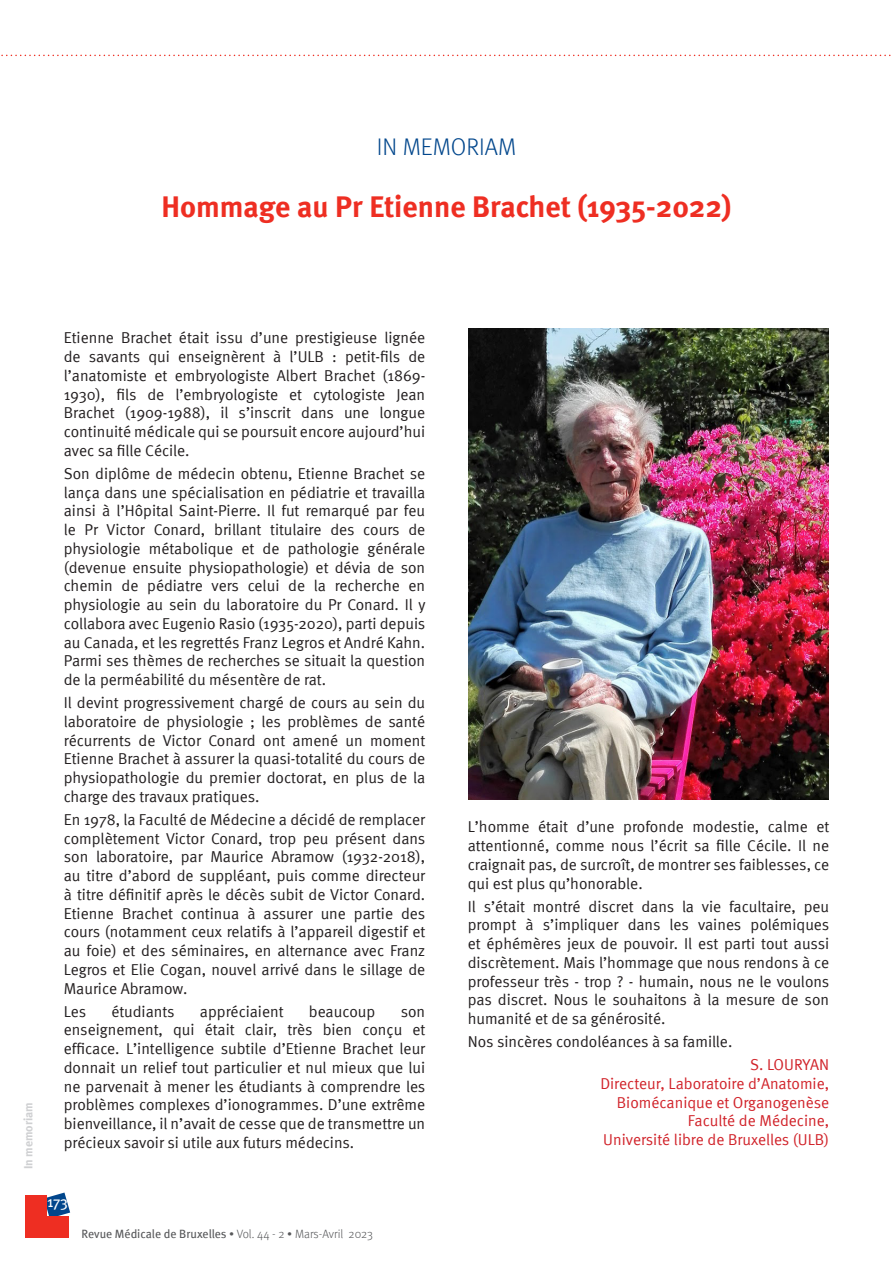
<style>
.page{position:relative;width:893px;height:1263px;background:#fff}
.page>*{position:absolute;margin:0;border:0;box-sizing:border-box;transform-origin:0 0}
.Titre_Article{font:700 30px "Meta";color:#ee2e22}
.t1{font:300 24px "Meta";color:#01468c}
.Texte_Echo{font:15.75px/18.8px "Meta Normal";color:#231f20;text-align:justify}
.Texte_Echo-2{font:15.75px/18.8px "Meta Normal";color:#d1232a;text-align:right}
.t2{font:15px "Meta";color:#fff}
.t3{font:12px "Meta";color:#57585a}
.t4{font:700 12px "Meta";color:#cfd0d2}
.s1{font-weight:300}
</style>
<div class="page">
<svg style="left:1px;top:55px;width:890px;height:1px"></svg>
<svg style="left:46px;top:1192px;width:24px;height:24px"></svg>
<div style="left:25px;top:1195px;width:21px;height:42px;background:#ee2e22"></div>
<div style="left:25px;top:1216px;width:44px;height:21px;background:#ee2e22"></div>
<img style="left:468px;top:329px;width:360px;height:470px">
<p class="t1" style="left:377px;top:133px;width:141px">IN MEMORIAM</p>
<p class="Titre_Article" style="left:162px;top:188px;width:571px">Hommage au Pr Etienne Brachet (1935-2022)</p>
<p class="t4" style="left:21px;top:1169px;width:69px;rotate:-90deg">In memoriam</p>
<p class="Texte_Echo" style="left:64px;top:328px;width:363px">Etienne Brachet était issu d’une prestigieuse lignée de savants qui enseignèrent à l’ULB : petit-fils de l’anatomiste et embryologiste Albert Brachet (1869- 1930), fils de l’embryologiste et cytologiste Jean Brachet (1909-1988), il s’inscrit dans une longue continuité médicale qui se poursuit encore aujourd’hui avec sa fille Cécile.</p>
<p class="Texte_Echo" style="left:64px;top:464px;width:363px">Son diplôme de médecin obtenu, Etienne Brachet se lança dans une spécialisation en pédiatrie et travailla ainsi à l’Hôpital Saint-Pierre. Il fut remarqué par feu le Pr Victor Conard, brillant titulaire des cours de physiologie métabolique et de pathologie générale (devenue ensuite physiopathologie) et dévia de son chemin de pédiatre vers celui de la recherche en physiologie au sein du laboratoire du Pr Conard. Il y collabora avec Eugenio Rasio (1935-2020), parti depuis au Canada, et les regrettés Franz Legros et André Kahn.<br>Parmi ses thèmes de recherches se situait la question de la perméabilité du mésentère de rat.</p>
<p class="Texte_Echo" style="left:64px;top:693px;width:363px">Il devint progressivement chargé de cours au sein du laboratoire de physiologie ; les problèmes de santé récurrents de Victor Conard ont amené un moment Etienne Brachet à assurer la quasi-totalité du cours de physiopathologie du premier doctorat, en plus de la charge des travaux pratiques.</p>
<p class="Texte_Echo" style="left:64px;top:810px;width:363px">En 1978, la Faculté de Médecine a décidé de remplacer complètement Victor Conard, trop peu présent dans son laboratoire, par Maurice Abramow (1932-2018), au titre d’abord de suppléant, puis comme directeur à titre définitif après le décès subit de Victor Conard.<br>Etienne Brachet continua à assurer une partie des cours (notamment ceux relatifs à l’appareil digestif et au foie) et des séminaires, en alternance avec Franz Legros et Elie Cogan, nouvel arrivé dans le sillage de Maurice Abramow.</p>
<p class="Texte_Echo" style="left:64px;top:1002px;width:24px">Les</p>
<p class="Texte_Echo" style="left:111px;top:1002px;width:65px">étudiants</p>
<p class="Texte_Echo" style="left:200px;top:1002px;width:85px">appréciaient</p>
<p class="Texte_Echo" style="left:309px;top:1002px;width:68px">beaucoup</p>
<p class="Texte_Echo" style="left:64px;top:1002px;width:363px;text-indent:337px">son enseignement, qui était clair, très bien conçu et efficace. L’intelligence subtile d’Etienne Brachet leur donnait un relief tout particulier et nul mieux que lui ne parvenait à mener les étudiants à comprendre les problèmes complexes d’ionogrammes. D’une extrême bienveillance, il n’avait de cesse que de transmettre un précieux savoir si utile aux futurs médecins.</p>
<p class="t2" style="left:47px;top:1193px;width:22px">173</p>
<p class="t3" style="left:82px;top:1226px;width:293px">Revue Médicale de Bruxelles <span class="s1">• Vol. 44 - 2 • Mars-Avril 2023</span></p>
<p class="Texte_Echo" style="left:468px;top:817px;width:363px">L’homme était d’une profonde modestie, calme et attentionné, comme nous l’écrit sa fille Cécile. Il ne craignait pas, de surcroît, de montrer ses faiblesses, ce qui est plus qu’honorable.</p>
<p class="Texte_Echo" style="left:468px;top:897px;width:363px">Il s’était montré discret dans la vie facultaire, peu prompt à s’impliquer dans les vaines polémiques et éphémères jeux de pouvoir. Il est parti tout aussi discrètement. Mais l’hommage que nous rendons à ce professeur très - trop ? - humain, nous ne le voulons pas discret. Nous le souhaitons à la mesure de son humanité et de sa générosité.</p>
<p class="Texte_Echo" style="left:468px;top:1032px;width:266px">Nos sincères condoléances à sa famille.</p>
<p class="Texte_Echo-2" style="left:750px;top:1055px;width:81px">S. LOURYAN</p>
<p class="Texte_Echo-2" style="left:600px;top:1074px;width:230px">Directeur, Laboratoire d’Anatomie,<br>Biomécanique et Organogenèse</p>
<p class="Texte_Echo-2" style="left:603px;top:1111px;width:227px">Faculté de Médecine,<br>Université libre de Bruxelles (ULB)</p>
</div>
